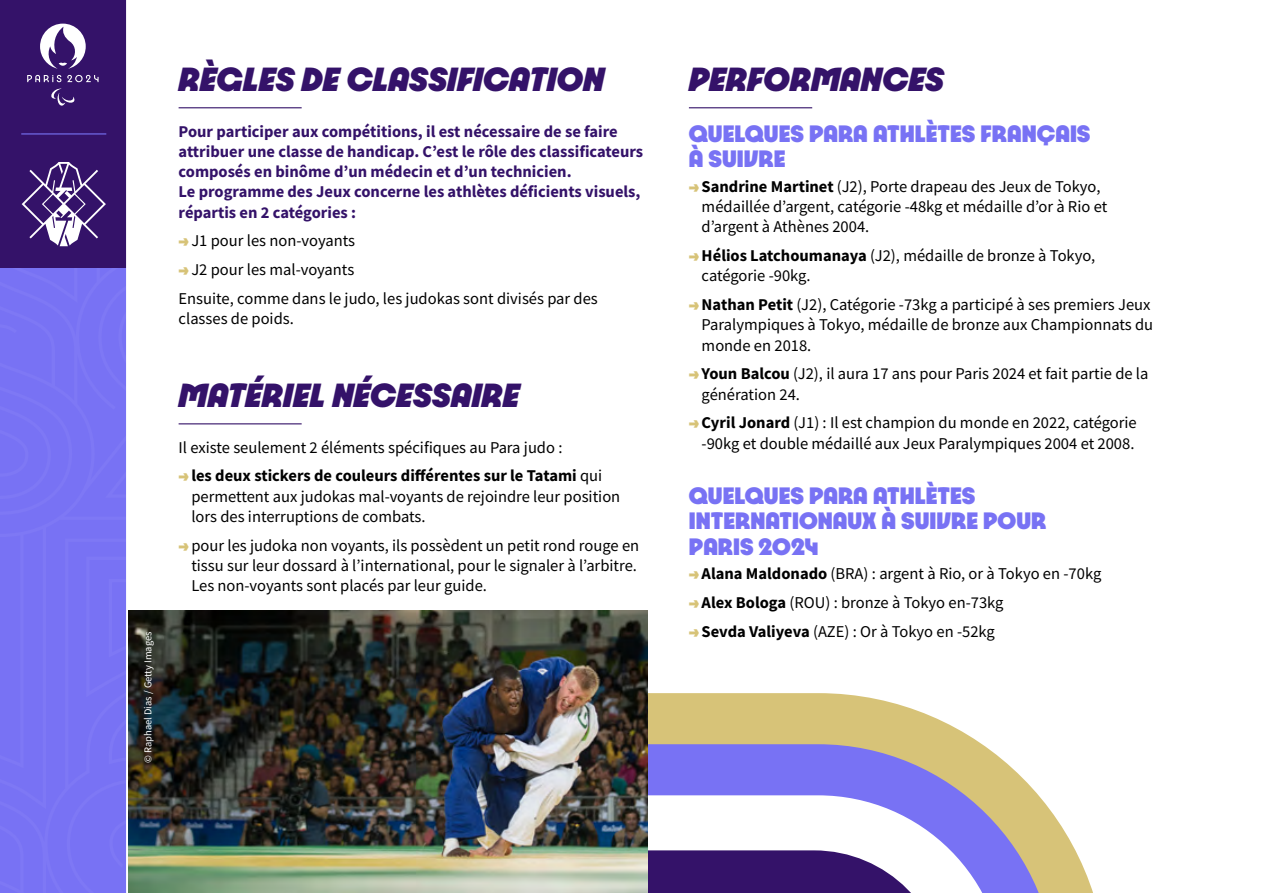
<style>
.page{position:relative;width:1263px;height:893px;background:#fff}
.page>*{position:absolute;margin:0;border:0;box-sizing:border-box;transform-origin:0 0}
.t1{font:italic 900 36px "Paris 2024";color:#341269}
.t2{font:900 25.5px/25.5px "Paris 2024";color:#7872f4}
.t3{font:16.5px/20.2px "Source Sans Pro";color:#000}
.t4{font:700 16.5px/20.2px "Source Sans Pro";color:#341269}
.t5{font:10.5px "Source Sans Pro";color:#fff}
.s1{font-family:"Paris 2024";font-weight:900;color:#d7c378}
.s2{font-weight:700}
</style>
<div class="page">
<div style="left:0;top:874px;width:126px;height:19px;background:#7872f4"></div>
<div style="left:0;top:268px;width:126px;height:606px;background:#7872f4"></div>
<svg style="left:647px;top:693px;width:446px;height:200px;fill:#d7c378"></svg>
<svg style="left:647px;top:744px;width:409px;height:149px;fill:#7872f4"></svg>
<svg style="left:647px;top:795px;width:358px;height:98px"></svg>
<div style="left:0;top:140px;width:128px;height:128px;background:#341269"></div>
<div style="left:0;top:0;width:128px;height:128px;background:#341269"></div>
<svg style="left:22px;top:24px;width:104px;height:462px"></svg>
<hr style="left:21px;top:133px;width:85px;height:2px;background:#7872f4">
<hr style="left:126px;top:0;width:3px;height:893px;background:#fff">
<img style="left:128px;top:610px;width:519px;height:283px">
<hr style="left:179px;top:107px;width:123px;height:1px;background:#341269">
<hr style="left:179px;top:423px;width:123px;height:1px;background:#341269">
<hr style="left:689px;top:107px;width:123px;height:1px;background:#341269">
<p class="t5" style="left:141px;top:763px;width:133px;rotate:-90deg">© Raphael Dias / Getty Images</p>
<h1 class="t1" style="left:179px;top:55px;width:427px">RÈGLES DE CLASSIFICATION</h1>
<p class="t4" style="left:179px;top:121px;width:466px">Pour participer aux compétitions, il est nécessaire de se faire attribuer une classe de handicap. C’est le rôle des classificateurs composés en binôme d’un médecin et d’un technicien.<br>Le programme des Jeux concerne les athlètes déficients visuels, répartis en 2 catégories :</p>
<p class="t3" style="left:179px;top:231px;width:178px"><span class="s1">→</span>J1 pour les non-voyants</p>
<p class="t3" style="left:179px;top:255px;width:421px;line-height:28.8px"><span class="s1">→</span>J2 pour les mal-voyants<br>Ensuite, comme dans le judo, les judokas sont divisés par des</p>
<p class="t3" style="left:179px;top:308px;width:117px">classes de poids.</p>
<h1 class="t1" style="left:179px;top:371px;width:342px">MATÉRIEL NÉCESSAIRE</h1>
<p class="t3" style="left:179px;top:437px;width:385px">Il existe seulement 2 éléments spécifiques au Para judo :</p>
<p class="t3" style="left:191px;top:466px;width:430px;text-indent:-13px"><span class="s1">→</span><span class="s2">les deux stickers de couleurs différentes sur le Tatami</span> qui permettent aux judokas mal-voyants de rejoindre leur position lors des interruptions de combats.</p>
<p class="t3" style="left:191px;top:535px;width:449px;text-indent:-13px"><span class="s1">→</span>pour les judoka non voyants, ils possèdent un petit rond rouge en tissu sur leur dossard à l’international, pour le signaler à l’arbitre.<br>Les non-voyants sont placés par leur guide.</p>
<h1 class="t1" style="left:689px;top:55px;width:257px">PERFORMANCES</h1>
<h2 class="t2" style="left:689px;top:120px;width:403px">QUELQUES PARA ATHLÈTES FRANÇAIS<br>À SUIVRE</h2>
<p class="t3" style="left:702px;top:176px;width:407px;text-indent:-13px"><span class="s1">→</span><span class="s2">Sandrine Martinet</span> (J2), Porte drapeau des Jeux de Tokyo, médaillée d’argent, catégorie -48kg et médaille d’or à Rio et d’argent à Athènes 2004.</p>
<p class="t3" style="left:702px;top:245px;width:395px;text-indent:-13px"><span class="s1">→</span><span class="s2">Hélios Latchoumanaya</span> (J2), médaille de bronze à Tokyo, catégorie -90kg.</p>
<p class="t3" style="left:702px;top:294px;width:453px;text-indent:-13px"><span class="s1">→</span><span class="s2">Nathan Petit</span> (J2), Catégorie -73kg a participé à ses premiers Jeux<br>Paralympiques à Tokyo, médaille de bronze aux Championnats du monde en 2018.</p>
<p class="t3" style="left:702px;top:364px;width:448px;text-indent:-13px"><span class="s1">→</span><span class="s2">Youn Balcou</span> (J2), il aura 17 ans pour Paris 2024 et fait partie de la génération 24.</p>
<p class="t3" style="left:689px;top:413px;width:449px;text-align:right"><span class="s1">→</span><span class="s2">Cyril Jonard</span> (J1) : Il est champion du monde en 2022, catégorie -90kg et double médaillé aux Jeux Paralympiques 2004 et 2008.</p>
<h2 class="t2" style="left:689px;top:482px;width:359px">QUELQUES PARA ATHLÈTES<br>INTERNATIONAUX À SUIVRE POUR<br>PARIS 2024</h2>
<p class="t3" style="left:689px;top:564px;width:414px"><span class="s1">→</span><span class="s2">Alana Maldonado</span> (BRA) : argent à Rio, or à Tokyo en -70kg</p>
<p class="t3" style="left:689px;top:592px;width:316px"><span class="s1">→</span><span class="s2">Alex Bologa</span> (ROU) : bronze à Tokyo en-73kg</p>
<p class="t3" style="left:689px;top:621px;width:307px"><span class="s1">→</span><span class="s2">Sevda Valiyeva</span> (AZE) : Or à Tokyo en -52kg</p>
</div>
